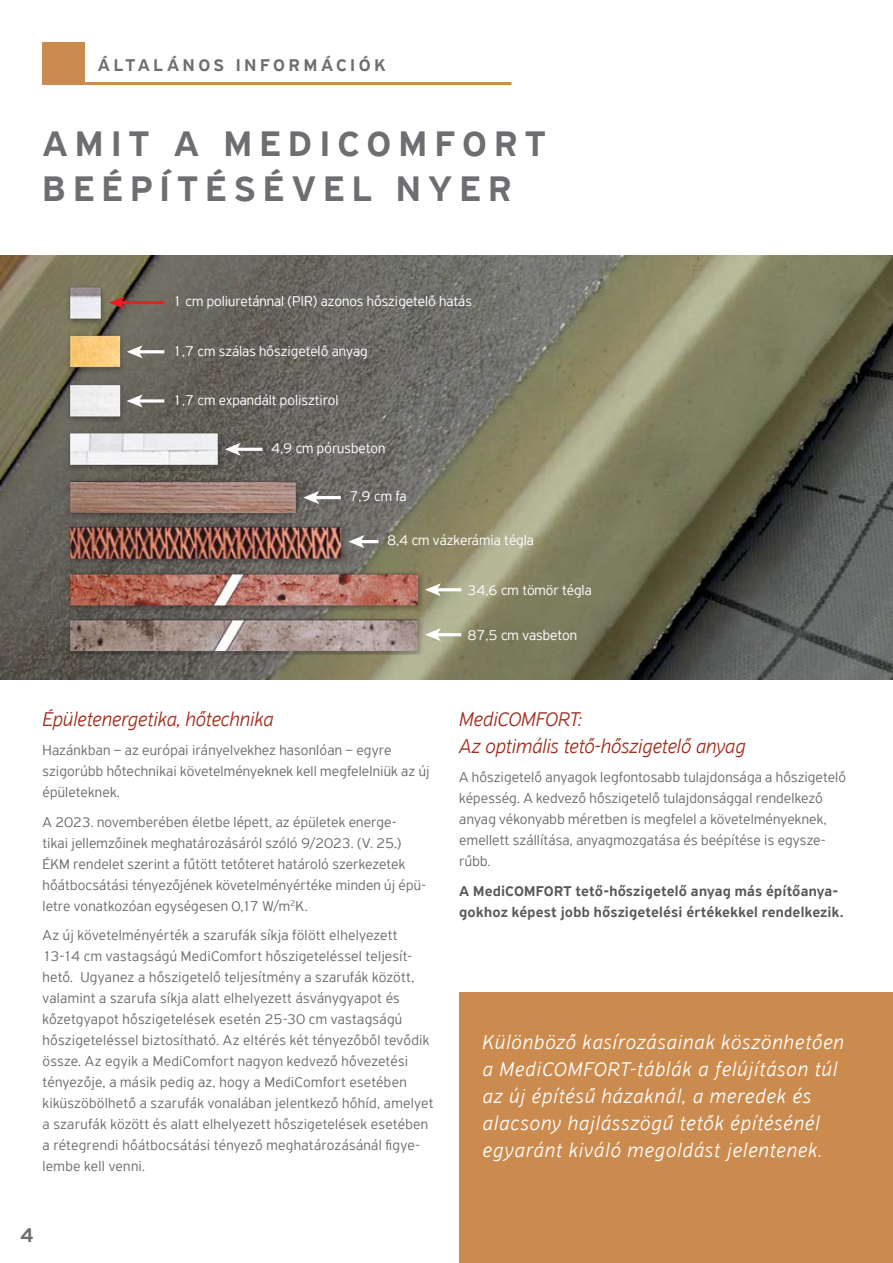
<style>
.page{position:relative;width:893px;height:1263px;background:#fff}
.page>*{position:absolute;margin:0;border:0;box-sizing:border-box;transform-origin:0 0}
.t1{font:500 37.5px/45px "PF Highway Sans Pro";letter-spacing:.205em;color:#6d6e71}
.t2{font:italic 300 21px/27px "PF Highway Sans Pro";letter-spacing:.045em;color:#fff}
.t3{font:italic 300 21px/27px "PF Highway Sans Pro";letter-spacing:-.005em;color:#a03122}
.t4{font:500 21px "PF Highway Sans Pro";color:#6d6e71}
.t5{font:500 18px "PF Highway Sans Pro";letter-spacing:.205em;color:#6d6e71}
.t6{font:300 15px/21px "PF Highway Sans Pro";letter-spacing:.015em;color:#6d6e71}
.t7{font:500 15px/21px "PF Highway Sans Pro";letter-spacing:.015em;color:#58595b}
.t8{font:300 14.85px "PF Highway Sans Pro";color:#fff}
</style>
<div class="page">
<div style="left:43px;top:43px;width:42px;height:42px;background:#cc8b4e"></div>
<hr style="left:85px;top:82px;width:427px;height:3px;background:#cc8b4e">
<div style="left:459px;top:993px;width:434px;height:270px;background:#cc8b4e"></div>
<img style="left:0;top:255px;width:893px;height:424px">
<img style="left:64px;top:281px;width:363px;height:373px">
<img style="left:70px;top:287px;width:348px;height:364px">
<hr style="left:120px;top:301px;width:44px;height:3px;background:#ed1d24">
<svg style="left:109px;top:296px;width:16px;height:13px"></svg>
<hr style="left:138px;top:350px;width:26px;height:3px;background:#fff">
<svg style="left:127px;top:345px;width:16px;height:13px"></svg>
<svg style="left:143px;top:399px;width:21px;height:4px"></svg>
<svg style="left:127px;top:394px;width:16px;height:13px"></svg>
<hr style="left:236px;top:448px;width:26px;height:3px;background:#fff">
<svg style="left:225px;top:443px;width:16px;height:13px"></svg>
<hr style="left:314px;top:496px;width:27px;height:3px;background:#fff">
<svg style="left:303px;top:491px;width:16px;height:13px"></svg>
<hr style="left:360px;top:540px;width:18px;height:3px;background:#fff">
<svg style="left:348px;top:535px;width:16px;height:13px"></svg>
<hr style="left:436px;top:588px;width:25px;height:3px;background:#fff">
<svg style="left:425px;top:583px;width:16px;height:13px"></svg>
<hr style="left:436px;top:633px;width:25px;height:3px;background:#fff">
<svg style="left:425px;top:628px;width:16px;height:13px"></svg>
<p class="t5" style="left:98px;top:54px;width:289px">ÁLTALÁNOS INFORMÁCIÓK</p>
<h1 class="t1" style="left:43px;top:122px;width:504px">AMIT A MEDICOMFORT<br>BEÉPÍTÉSÉVEL NYER</h1>
<p class="t8" style="left:173px;top:293px;width:300px">1 cm poliuretánnal (PIR) azonos hőszigetelő hatás</p>
<p class="t8" style="left:173px;top:342px;width:196px">1,7 cm szálas hőszigetelő anyag</p>
<p class="t8" style="left:173px;top:391px;width:167px">1,7 cm expandált polisztirol</p>
<p class="t8" style="left:271px;top:439px;width:116px">4,9 cm pórusbeton</p>
<p class="t8" style="left:349px;top:488px;width:59px">7,9 cm fa</p>
<p class="t8" style="left:387px;top:532px;width:148px">8,4 cm vázkerámia tégla</p>
<p class="t8" style="left:467px;top:581px;width:126px">34,6 cm tömör tégla</p>
<p class="t8" style="left:467px;top:626px;width:111px">87,5 cm vasbeton</p>
<h2 class="t3" style="left:43px;top:705px;width:232px">Épületenergetika, hőtechnika</h2>
<p class="t6" style="left:43px;top:740px;width:388px">Hazánkban – az európai irányelvekhez hasonlóan – egyre szigorúbb hőtechnikai követelményeknek kell megfelelniük az új épületeknek.</p>
<p class="t6" style="left:43px;top:811px;width:385px">A 2023. novemberében életbe lépett, az épületek energe-<br>tikai jellemzőinek meghatározásáról szóló 9/2023. (V. 25.)<br>ÉKM rendelet szerint a fűtött tetőteret határoló szerkezetek hőátbocsátási tényezőjének követelményértéke minden új épü&shy;letre vonatkozóan egységesen 0,17 W/m<sup>2</sup>K.</p>
<p class="t6" style="left:43px;top:925px;width:392px">Az új követelményérték a szarufák síkja fölött elhelyezett 13-14 cm vastagságú MediComfort hőszigeteléssel teljesít&shy;hető. Ugyanez a hőszigetelő teljesítmény a szarufák között, valamint a szarufa síkja alatt elhelyezett ásványgyapot és kőzetgyapot hőszigetelések esetén 25-30 cm vastagságú hőszigeteléssel biztosítható. Az eltérés két tényezőből tevődik össze. Az egyik a MediComfort nagyon kedvező hővezetési tényezője, a másik pedig az, hogy a MediComfort esetében kiküszöbölhető a szarufák vonalában jelentkező hőhíd, amelyet a szarufák között és alatt elhelyezett hőszigetelések esetében a rétegrendi hőátbocsátási tényező meghatározásánál figye&shy;lembe kell venni.</p>
<h2 class="t4" style="left:20px;top:1223px;width:15px">4</h2>
<h2 class="t3" style="left:459px;top:705px;width:288px">MediCOMFORT:<br>Az optimális tető-hőszigetelő anyag</h2>
<p class="t6" style="left:459px;top:767px;width:388px">A hőszigetelő anyagok legfontosabb tulajdonsága a hőszigetelő képesség. A kedvező hőszigetelő tulajdonsággal rendelkező anyag vékonyabb méretben is megfelel a követelményeknek, emellett szállítása, anyagmozgatása és beépítése is egysze&shy;rűbb.</p>
<p class="t7" style="left:459px;top:880px;width:386px">A MediCOMFORT tető-hőszigetelő anyag más építőanya&shy;gokhoz képest jobb hőszigetelési értékekkel rendelkezik.</p>
<h2 class="t2" style="left:483px;top:1029px;width:362px">Különböző kasírozásainak köszönhetően a MediCOMFORT-táblák a felújításon túl az új építésű házaknál, a meredek és alacsony hajlásszögű tetők építésénél egyaránt kiváló megoldást jelentenek.</h2>
</div>
